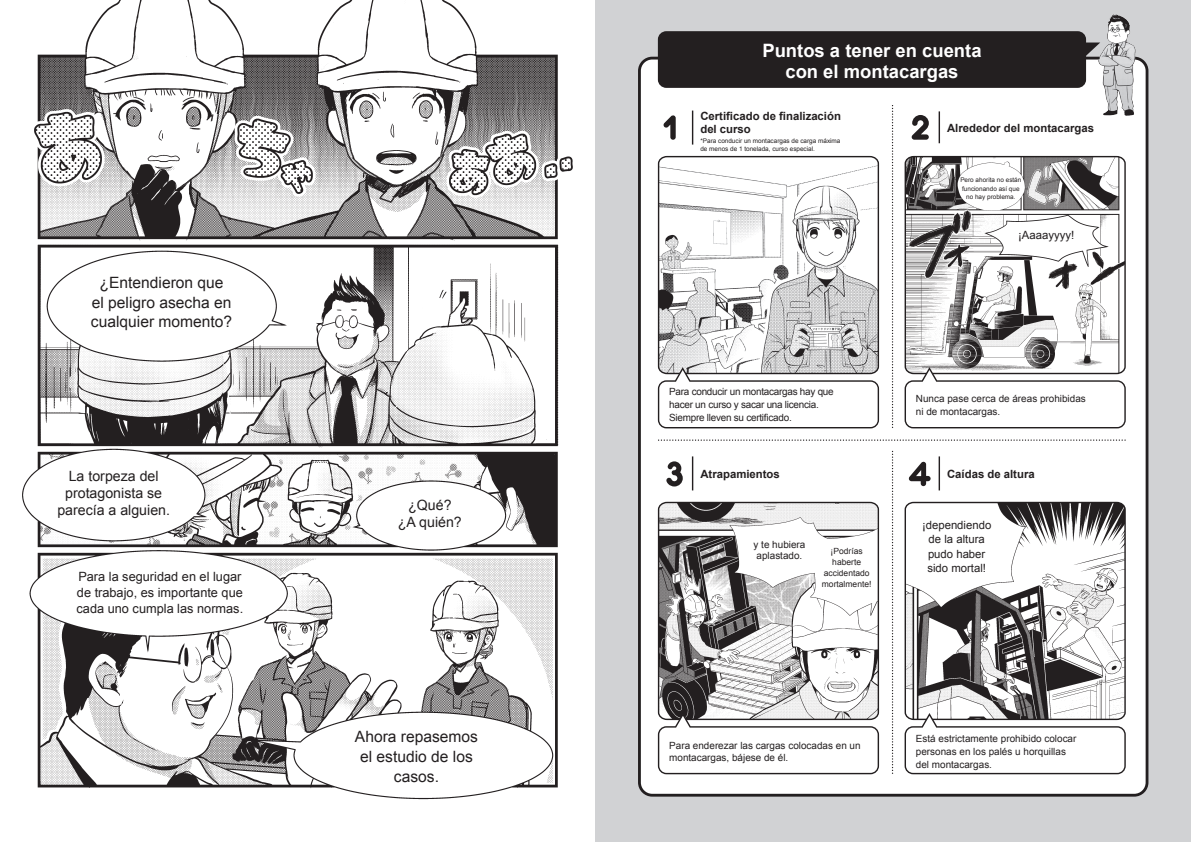
<style>
.page{position:relative;width:1191px;height:842px;background:#fff}
.page>*{position:absolute;margin:0;border:0;box-sizing:border-box;transform-origin:0 0}
.コラム_ポイント大見出し{font:700 18.4px "Arial";color:#fff}
.労災_マンガ_Arial_基本{font:15.6px "Arial";color:#231f20}
.労災_マンガ_Arial_S1{font:14.2px "Arial";color:#231f20}
.労災_マンガ_Arial_S2{font:12.8px "Arial";color:#231f20}
.コラム_ポイント_中見出し{font:700 11.3px "Arial";color:#231f20}
.労災_マンガセリフA_L2{font:11.3px "Arial";color:#231f20}
.労災_マンガセリフA_L3{font:11.3px "Arial";color:#231f20}
.コラム_ポイント_吹き出し{font:9.9px "Arial";color:#231f20}
.コラム_ポイント_吹き出し-2{font:9.9px "Arial";letter-spacing:-.025em;color:#231f20}
.労災_マンガセリフA_L2-2{font:9.9px/11.7px "Arial";color:#231f20;text-align:center}
.労災_マンガセリフA_L1{font:8.5px "Arial";color:#231f20}
.コラム_注釈_9Q{font:6.4px "Arial";color:#231f20}
.コラム_ポイント_マンガセリフ{font:6.4px "Arial";color:#231f20}
</style>
<div class="page">
<div style="left:595px;top:0;width:596px;height:842px;background:#d1d2d4"></div>
<div style="left:639px;top:58px;width:508px;height:737px;background:#fff;border-radius:13px"></div>
<div style="left:638px;top:57px;width:510px;height:740px;border:3px solid #231f20;border-radius:13px"></div>
<svg style="left:658px;top:439px;width:468px;height:2px"></svg>
<svg style="left:891px;top:106px;width:2px;height:322px"></svg>
<svg style="left:891px;top:451px;width:2px;height:323px"></svg>
<svg style="left:904px;top:155px;width:222px;height:214px"></svg>
<svg style="left:657px;top:155px;width:222px;height:212px"></svg>
<svg style="left:657px;top:501px;width:222px;height:212px"></svg>
<svg style="left:904px;top:501px;width:222px;height:214px"></svg>
<svg style="left:904px;top:367px;width:221px;height:61px"></svg>
<svg style="left:658px;top:367px;width:221px;height:61px"></svg>
<svg style="left:658px;top:713px;width:221px;height:61px"></svg>
<svg style="left:904px;top:713px;width:221px;height:61px"></svg>
<img style="left:1094px;top:14px;width:46px;height:102px">
<svg style="left:663px;top:115px;width:12px;height:25px"></svg>
<svg style="left:911px;top:115px;width:17px;height:25px"></svg>
<svg style="left:666px;top:461px;width:17px;height:25px"></svg>
<svg style="left:908px;top:462px;width:22px;height:24px"></svg>
<hr style="left:692px;top:111px;width:1px;height:34px;background:#231f20">
<hr style="left:692px;top:456px;width:1px;height:34px;background:#231f20">
<hr style="left:938px;top:111px;width:2px;height:32px;background:#231f20">
<hr style="left:938px;top:456px;width:2px;height:34px;background:#231f20">
<div style="left:658px;top:31px;width:428px;height:57px;background:#231f20;border-radius:8px"></div>
<svg style="left:1086px;top:43px;width:14px;height:19px"></svg>
<img style="left:22px;top:0;width:551px;height:800px">
<p class="労災_マンガ_Arial_基本" style="left:100px;top:272px;width:125px">¿Entendieron que</p>
<p class="労災_マンガ_Arial_基本" style="left:92px;top:292px;width:141px">el peligro asecha en</p>
<p class="労災_マンガ_Arial_基本" style="left:91px;top:312px;width:143px">cualquier momento?</p>
<p class="労災_マンガ_Arial_S1" style="left:69px;top:467px;width:91px">La torpeza del</p>
<p class="労災_マンガ_Arial_S1" style="left:65px;top:484px;width:98px">protagonista se</p>
<p class="労災_マンガ_Arial_S1" style="left:57px;top:501px;width:114px">parecía a alguien.</p>
<p class="労災_マンガ_Arial_S1" style="left:408px;top:495px;width:45px">¿Qué?</p>
<p class="労災_マンガ_Arial_S1" style="left:398px;top:512px;width:65px">¿A quién?</p>
<p class="労災_マンガ_Arial_S2" style="left:78px;top:568px;width:165px">Para la seguridad en el lugar</p>
<p class="労災_マンガ_Arial_S2" style="left:77px;top:584px;width:167px">de trabajo, es importante que</p>
<p class="労災_マンガ_Arial_S2" style="left:77px;top:600px;width:168px">cada uno cumpla las normas.</p>
<p class="労災_マンガ_Arial_基本" style="left:355px;top:726px;width:125px">Ahora repasemos</p>
<p class="労災_マンガ_Arial_基本" style="left:360px;top:746px;width:114px">el estudio de los</p>
<p class="労災_マンガ_Arial_基本" style="left:394px;top:766px;width:47px">casos.</p>
<p class="コラム_ポイント大見出し" style="left:762px;top:38px;width:221px">Puntos a tener en cuenta</p>
<p class="コラム_ポイント大見出し" style="left:785px;top:59px;width:175px">con el montacargas</p>
<p class="コラム_ポイント_中見出し" style="left:700px;top:108px;width:142px">Certificado de finalización</p>
<p class="コラム_ポイント_中見出し" style="left:700px;top:121px;width:52px">del curso</p>
<p class="コラム_注釈_9Q" style="left:700px;top:137px;width:142px">*Para conducir un montacargas de carga máxima</p>
<p class="コラム_注釈_9Q" style="left:700px;top:145px;width:116px">de menos de 1 tonelada, curso especial.</p>
<p class="コラム_ポイント_中見出し" style="left:947px;top:121px;width:148px">Alrededor del montacargas</p>
<p class="コラム_ポイント_マンガセリフ" style="left:960px;top:176px;width:62px">Pero ahorita no están</p>
<p class="コラム_ポイント_マンガセリフ" style="left:962px;top:184px;width:59px">funcionando así que</p>
<p class="コラム_ポイント_マンガセリフ" style="left:966px;top:193px;width:51px">no hay problema.</p>
<p class="労災_マンガセリフA_L3" style="left:1018px;top:228px;width:58px">¡Aaaayyyy!</p>
<p class="コラム_ポイント_吹き出し-2" style="left:669px;top:385px;width:166px">Para conducir un montacargas hay que</p>
<p class="コラム_ポイント_吹き出し-2" style="left:669px;top:398px;width:151px">hacer un curso y sacar una licencia.</p>
<p class="コラム_ポイント_吹き出し-2" style="left:669px;top:411px;width:124px">Siempre lleven su certificado.</p>
<p class="コラム_ポイント_中見出し" style="left:700px;top:467px;width:81px">Atrapamientos</p>
<p class="労災_マンガセリフA_L2-2" style="left:753px;top:538px;width:53px">y te hubiera aplastado.</p>
<p class="労災_マンガセリフA_L1" style="left:830px;top:545px;width:34px">¡Podrías</p>
<p class="労災_マンガセリフA_L1" style="left:832px;top:556px;width:30px">haberte</p>
<p class="労災_マンガセリフA_L1" style="left:823px;top:567px;width:47px">accidentado</p>
<p class="労災_マンガセリフA_L1" style="left:822px;top:578px;width:51px">mortalmente!</p>
<p class="コラム_ポイント_吹き出し" style="left:916px;top:392px;width:171px">Nunca pase cerca de áreas prohibidas</p>
<p class="コラム_ポイント_吹き出し" style="left:916px;top:405px;width:86px">ni de montacargas.</p>
<p class="コラム_ポイント_中見出し" style="left:947px;top:467px;width:89px">Caídas de altura</p>
<p class="労災_マンガセリフA_L2" style="left:922px;top:518px;width:71px">¡dependiendo</p>
<p class="労災_マンガセリフA_L2" style="left:928px;top:532px;width:58px">de la altura</p>
<p class="労災_マンガセリフA_L2" style="left:928px;top:546px;width:59px">pudo haber</p>
<p class="労災_マンガセリフA_L2" style="left:927px;top:560px;width:60px">sido mortal!</p>
<p class="コラム_ポイント_吹き出し" style="left:669px;top:739px;width:193px">Para enderezar las cargas colocadas en un</p>
<p class="コラム_ポイント_吹き出し" style="left:669px;top:751px;width:121px">montacargas, bájese de él.</p>
<p class="コラム_ポイント_吹き出し" style="left:916px;top:732px;width:162px">Está estrictamente prohibido colocar</p>
<p class="コラム_ポイント_吹き出し" style="left:916px;top:745px;width:151px">personas en los palés u horquillas</p>
<p class="コラム_ポイント_吹き出し" style="left:916px;top:758px;width:78px">del montacargas.</p>
</div>
